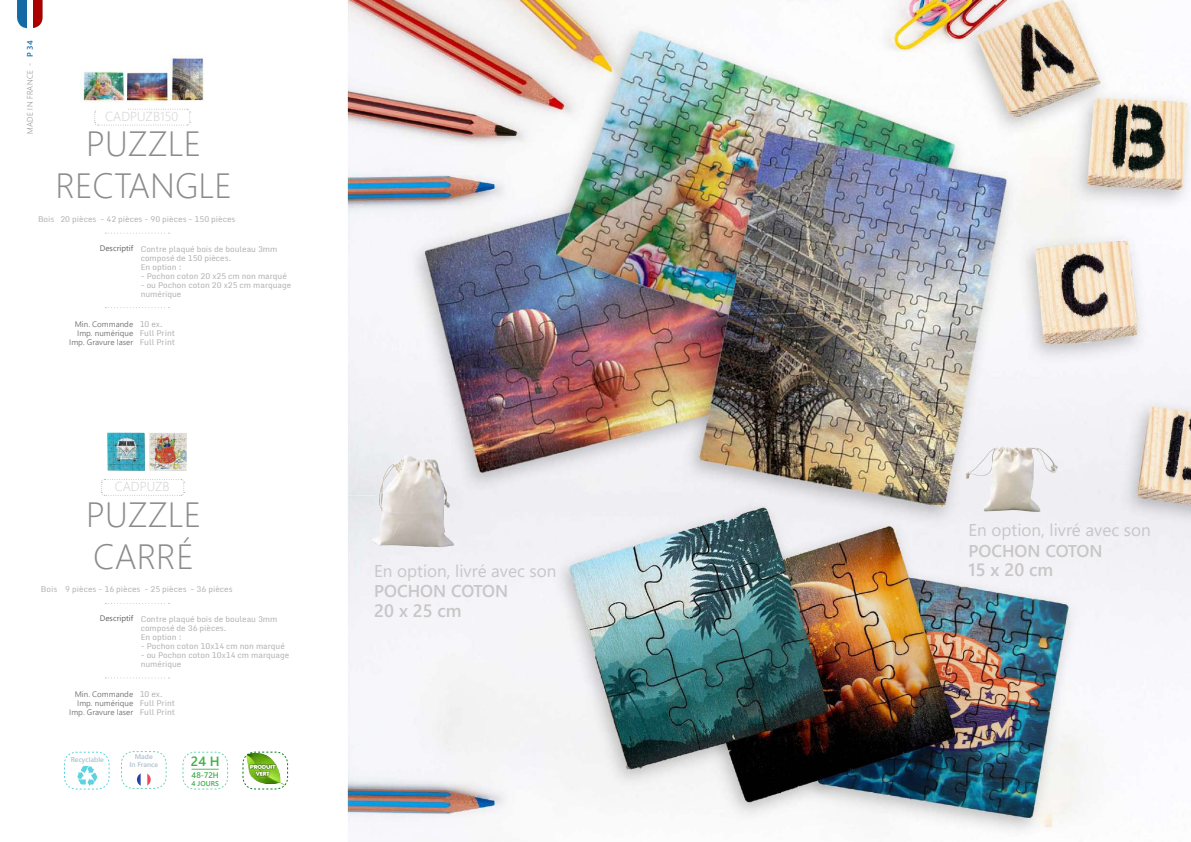
<style>
.page{position:relative;width:1191px;height:842px;background:#fff}
.page>*{position:absolute;margin:0;border:0;box-sizing:border-box;transform-origin:0 0}
.t1{font:300 35px/42px "Segoe UI";color:#8c8a8b}
.t2{font:600 17.8px "Segoe UI";color:#c8c6c6}
.t3{font:17.1px "Segoe UI";color:#c8c6c6}
.t4{font:600 17.1px "Segoe UI";color:#c8c6c6}
.t5{font:600 13.4px "Segoe UI";color:#40ae49}
.t6{font:300 13px "Segoe UI";color:#d1cecf}
.t7{font:600 8.1px "Segoe UI";color:#40ae49}
.t8{font:8px/9px "Monda";color:#b4b2b2}
.t9{font:8px/9px "Segoe UI";color:#7a7879;text-align:right}
.t10{font:300 8px "Segoe UI";letter-spacing:.035em;color:#7f7e7e}
.t11{font:600 7.1px "Segoe UI";color:#40ae49}
.t12{font:600 7px/8px "Segoe UI";color:#b0c0cd;text-align:center}
.s1{font-weight:600;color:#146aa5}
.s2{font-family:"Segoe UI";color:#646363}
</style>
<div class="page">
<svg style="left:121px;top:751px;width:46px;height:38px"></svg>
<svg style="left:64px;top:752px;width:46px;height:38px"></svg>
<svg style="left:105px;top:603px;width:65px;height:1px"></svg>
<svg style="left:105px;top:233px;width:65px;height:1px"></svg>
<svg style="left:105px;top:677px;width:65px;height:1px"></svg>
<svg style="left:105px;top:307px;width:65px;height:1px"></svg>
<svg style="left:101px;top:479px;width:84px;height:17px"></svg>
<svg style="left:94px;top:108px;width:97px;height:18px"></svg>
<img style="left:107px;top:432px;width:32px;height:39px">
<img style="left:139px;top:432px;width:48px;height:39px">
<img style="left:127px;top:72px;width:43px;height:30px">
<img style="left:82px;top:71px;width:45px;height:38px">
<img style="left:170px;top:56px;width:34px;height:45px">
<div style="left:34px;top:0;width:9px;height:28px;background:#ac0000"></div>
<div style="left:17px;top:0;width:9px;height:28px;background:#136aa5"></div>
<div style="left:180px;top:754px;width:50px;height:30px;background:#231f20;opacity:.3"></div>
<svg style="left:182px;top:752px;width:46px;height:38px"></svg>
<img style="left:137px;top:773px;width:14px;height:13px">
<svg style="left:242px;top:752px;width:46px;height:38px"></svg>
<img style="left:347px;top:0;width:844px;height:833px">
<img style="left:365px;top:442px;width:95px;height:121px">
<img style="left:956px;top:432px;width:107px;height:83px">
<p class="t10" style="left:23px;top:134px;width:95px;rotate:-90deg">MADE IN FRANCE - <span class="s1">P 34</span></p>
<h3 class="t6" style="left:105px;top:104px;width:75px">CADPUZB150</h3>
<h1 class="t1" style="left:56px;top:120px;width:178px;text-align:center">PUZZLE<br>RECTANGLE</h1>
<p class="t8" style="left:38px;top:214px;width:199px">Bois 20 pièces - 42 pièces - 90 pièces - 150 pièces</p>
<p class="t8" style="left:141px;top:245px;width:138px;text-indent:-41px"><span class="s2">Descriptif</span> Contre plaqué bois de bouleau 3mm composé de 150 pièces.<br>En option :</p>
<p class="t8" style="left:141px;top:272px;width:148px">- Pochon coton 20 x25 cm non marqué</p>
<p class="t8" style="left:141px;top:281px;width:152px">- ou Pochon coton 20 x25 cm marquage numérique</p>
<p class="t9" style="left:69px;top:319px;width:65px">Min. Commande<br>Imp. numérique<br>Imp. Gravure laser</p>
<p class="t8" style="left:140px;top:320px;width:37px">10 ex.<br>Full Print<br>Full Print</p>
<h3 class="t6" style="left:115px;top:474px;width:56px">CADPUZB</h3>
<h1 class="t1" style="left:86px;top:490px;width:117px">PUZZLE<br>CARRÉ</h1>
<p class="t8" style="left:41px;top:585px;width:193px">Bois 9 pièces - 16 pièces - 25 pièces - 36 pièces</p>
<p class="t8" style="left:141px;top:615px;width:138px;text-indent:-41px"><span class="s2">Descriptif</span> Contre plaqué bois de bouleau 3mm composé de 36 pièces.<br>En option :</p>
<p class="t8" style="left:141px;top:642px;width:146px">- Pochon coton 10x14 cm non marqué</p>
<p class="t8" style="left:141px;top:651px;width:150px">- ou Pochon coton 10x14 cm marquage numérique</p>
<p class="t9" style="left:69px;top:689px;width:65px">Min. Commande<br>Imp. numérique<br>Imp. Gravure laser</p>
<p class="t8" style="left:140px;top:690px;width:37px">10 ex.<br>Full Print<br>Full Print</p>
<p class="t12" style="left:71px;top:755px;width:35px">Recyclable</p>
<p class="t12" style="left:129px;top:752px;width:30px">Made<br>In France</p>
<h3 class="t5" style="left:191px;top:749px;width:30px">24 H</h3>
<p class="t7" style="left:192px;top:767px;width:29px">48-72H</p>
<p class="t11" style="left:192px;top:777px;width:29px">4 JOURS</p>
<h3 class="t3" style="left:374px;top:555px;width:184px">En option, livré avec son</h3>
<h3 class="t4" style="left:374px;top:575px;width:135px">POCHON COTON</h3>
<h2 class="t2" style="left:374px;top:594px;width:89px">20 x 25 cm</h2>
<h3 class="t3" style="left:968px;top:514px;width:184px">En option, livré avec son</h3>
<h3 class="t4" style="left:968px;top:534px;width:135px">POCHON COTON</h3>
<h2 class="t2" style="left:968px;top:553px;width:86px">15 x 20 cm</h2>
</div>
